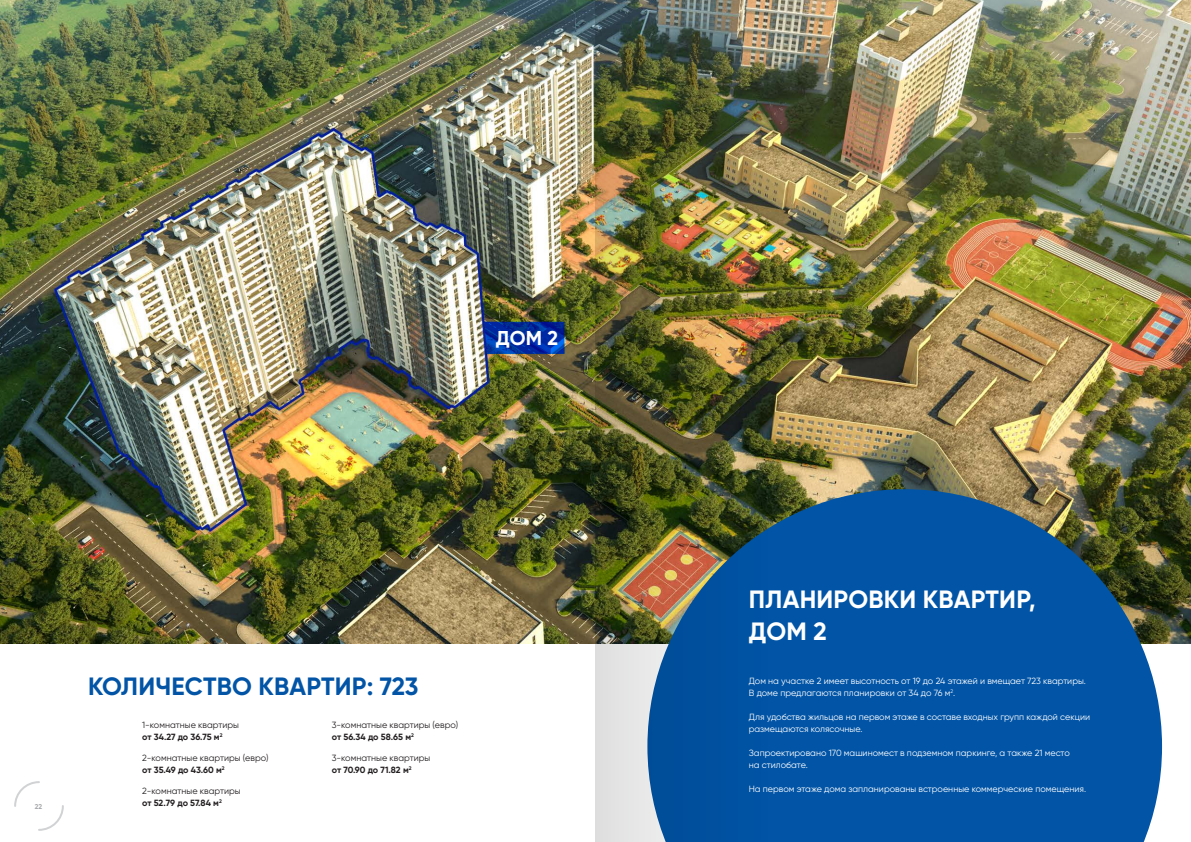
<style>
.page{position:relative;width:1191px;height:842px;background:#fff}
.page>*{position:absolute;margin:0;border:0;box-sizing:border-box;transform-origin:0 0}
.Citata-25-bold-caps{font:700 25px/32px "Gilroy";letter-spacing:.01em;color:#fff}
.Citata-25-bold-caps-2{font:700 25px "Gilroy";letter-spacing:.01em;color:#0154a6}
.Head-30{font:700 20px "Gilroy";color:#fff}
.text-9-white{font:9px/12px "Gilroy";color:#fff}
.text-9-white-2{font:9px/12px "Gilroy";color:#231f20}
.text-9-white-3{font:700 9px "Gilroy";letter-spacing:-.01em;color:#231f20}
.t1{font:700 7px "Gilroy";color:#a8a9ad}
.s1{font-weight:700}
</style>
<div class="page">
<img style="left:0;top:0;width:1191px;height:644px">
<svg style="left:768px;top:489px;width:394px;height:353px;background:#0c5599"></svg>
<svg style="left:484px;top:322px;width:80px;height:32px;background:#002fa3"></svg>
<svg style="left:14px;top:781px;width:50px;height:50px"></svg>
<img style="left:595px;top:0;width:173px;height:842px">
<p class="Head-30" style="left:496px;top:326px;width:64px">ДОМ 2</p>
<p class="t1" style="left:35px;top:802px;width:9px">22</p>
<p class="Citata-25-bold-caps-2" style="left:88px;top:671px;width:332px">КОЛИЧЕСТВО КВАРТИР: 723</p>
<p class="text-9-white-2" style="left:142px;top:718px;width:98px">1-комнатные квартиры <span class="s1">от 34.27 до 36.75 м</span><sup>2</sup></p>
<p class="text-9-white-2" style="left:332px;top:718px;width:128px">3-комнатные квартиры (евро)</p>
<p class="text-9-white-3" style="left:332px;top:731px;width:84px">от 56.34 до 58.65 м<sup>2</sup></p>
<p class="text-9-white-2" style="left:142px;top:752px;width:128px">2-комнатные квартиры (евро)</p>
<p class="text-9-white-3" style="left:142px;top:764px;width:84px">от 35.49 до 43.60 м<sup>2</sup></p>
<p class="text-9-white-2" style="left:142px;top:785px;width:100px">2-комнатные квартиры</p>
<p class="text-9-white-3" style="left:142px;top:797px;width:81px">от 52.79 до 57.84 м<sup>2</sup></p>
<p class="text-9-white-2" style="left:332px;top:752px;width:100px">3-комнатные квартиры</p>
<p class="text-9-white-3" style="left:332px;top:764px;width:81px">от 70.90 до 71.82 м<sup>2</sup></p>
<p class="Citata-25-bold-caps" style="left:749px;top:583px;width:288px">ПЛАНИРОВКИ КВАРТИР,<br>ДОМ 2</p>
<p class="text-9-white" style="left:749px;top:675px;width:339px">Дом на участке 2 имеет высотность от 19 до 24 этажей и вмещает 723 квартиры.<br>В доме предлагаются планировки от 34 до 76 м<sup>2</sup>.</p>
<p class="text-9-white" style="left:749px;top:711px;width:343px">Для удобства жильцов на первом этаже в составе входных групп каждой секции размещаются колясочные.</p>
<p class="text-9-white" style="left:749px;top:747px;width:322px">Запроектировано 170 машиномест в подземном паркинге, а также 21 место на стилобате.</p>
<p class="text-9-white" style="left:749px;top:783px;width:339px">На первом этаже дома запланированы встроенные коммерческие помещения.</p>
</div>
